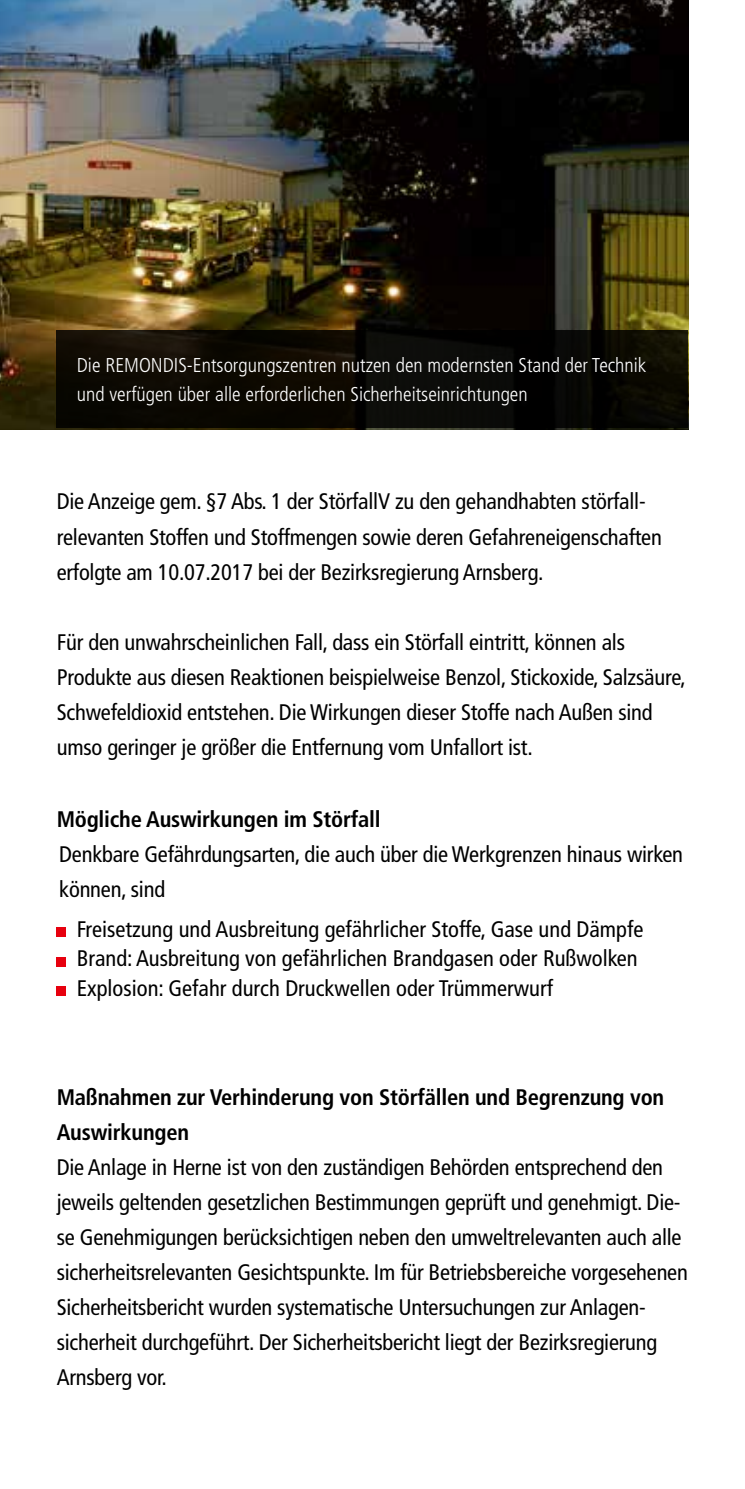
<style>
.page{position:relative;width:745px;height:1489px;background:#fff}
.page>*{position:absolute;margin:0;border:0;box-sizing:border-box;transform-origin:0 0}
.t1{font:condensed 22.5px/35px "Frutiger";letter-spacing:-.01em;color:#000}
.t2{font:700 condensed 22.5px/35px "Frutiger";letter-spacing:-.01em;color:#000}
.t3{font:300 condensed 20px/29px "Frutiger";color:#fff}
</style>
<div class="page">
<div style="left:57px;top:927px;width:9px;height:9px;background:#e7000e"></div>
<div style="left:57px;top:957px;width:9px;height:9px;background:#e7000e"></div>
<div style="left:57px;top:986px;width:9px;height:9px;background:#e7000e"></div>
<img style="left:0;top:0;width:687px;height:429px">
<div style="left:57px;top:330px;width:630px;height:97px;background:#0b0a02"></div>
<p class="t3" style="left:77px;top:350px;width:570px">Die REMONDIS-Entsorgungszentren nutzen den modernsten Stand der Technik und verfügen über alle erforderlichen Sicherheitseinrichtungen</p>
<p class="t1" style="left:57px;top:484px;width:606px">Die Anzeige gem. §7 Abs. 1 der StörfallV zu den gehandhabten störfall&shy;relevanten Stoffen und Stoffmengen sowie deren Gefahreneigenschaften erfolgte am 10.07.2017 bei der Bezirksregierung Arnsberg.</p>
<p class="t1" style="left:57px;top:624px;width:630px">Für den unwahrscheinlichen Fall, dass ein Störfall eintritt, können als Produkte aus diesen Reaktionen beispielweise Benzol, Stickoxide, Salzsäure, Schwefeldioxid entstehen. Die Wirkungen dieser Stoffe nach Außen sind umso geringer je größer die Entfernung vom Unfallort ist.</p>
<p class="t2" style="left:57px;top:801px;width:325px">Mögliche Auswirkungen im Störfall</p>
<p class="t1" style="left:59px;top:836px;width:624px">Denkbare Gefährdungsarten, die auch über die Werkgrenzen hinaus wirken können, sind</p>
<p class="t1" style="left:77px;top:914px;width:567px;line-height:29.5px">Freisetzung und Ausbreitung gefährlicher Stoffe, Gase und Dämpfe<br>Brand: Ausbreitung von gefährlichen Brandgasen oder Rußwolken<br>Explosion: Gefahr durch Druckwellen oder Trümmerwurf</p>
<p class="t2" style="left:57px;top:1079px;width:608px">Maßnahmen zur Verhinderung von Störfällen und Begrenzung von<br>Auswirkungen</p>
<p class="t1" style="left:57px;top:1149px;width:632px">Die Anlage in Herne ist von den zuständigen Behörden entsprechend den jeweils geltenden gesetzlichen Bestimmungen geprüft und genehmigt. Die&shy;se Genehmigungen berücksichtigen neben den umweltrelevanten auch alle sicherheitsrelevanten Gesichtspunkte. Im für Betriebsbereiche vorgesehenen Sicherheitsbericht wurden systematische Untersuchungen zur Anlagen&shy;sicherheit durchgeführt. Der Sicherheitsbericht liegt der Bezirksregierung Arnsberg vor.</p>
</div>
